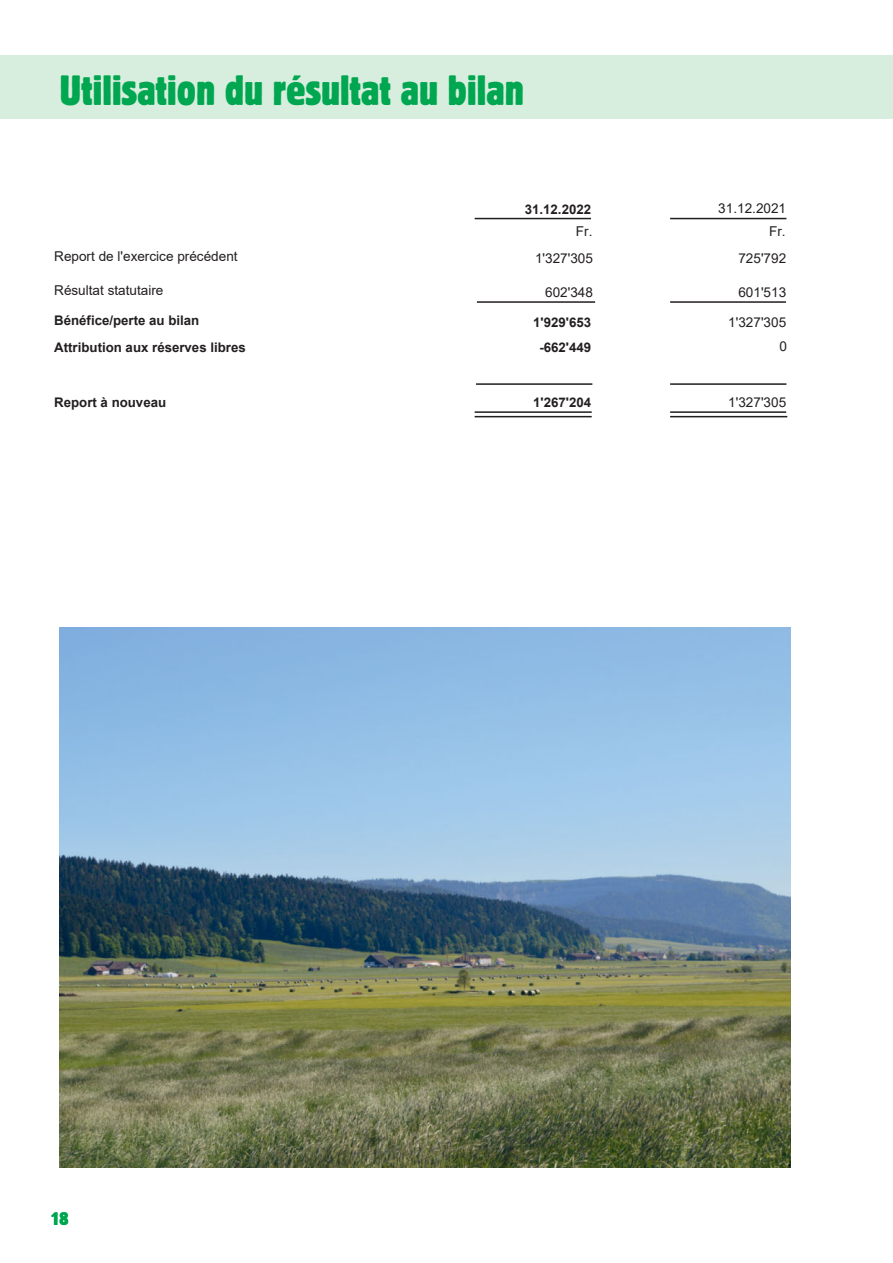
<style>
.page{position:relative;width:893px;height:1263px;background:#fff}
.page>*{position:absolute;margin:0;border:0;box-sizing:border-box;transform-origin:0 0}
.t1{font:condensed 42px "Block Pro";color:#00a650}
.t2{font:condensed 18px "Block Pro";color:#00a650}
.t3{font:13.5px "Arial";color:#231f20}
.t4{font:700 13.2px "Arial";color:#231f20}
</style>
<div class="page">
<hr style="left:477px;top:301px;width:118px;height:2px;background:#231f20">
<hr style="left:670px;top:301px;width:116px;height:2px;background:#231f20">
<hr style="left:475px;top:218px;width:116px;height:1px;background:#231f20">
<hr style="left:670px;top:218px;width:116px;height:1px;background:#231f20">
<hr style="left:475px;top:411px;width:117px;height:2px;background:#231f20">
<hr style="left:475px;top:416px;width:117px;height:1px;background:#231f20">
<hr style="left:670px;top:411px;width:116px;height:2px;background:#231f20">
<hr style="left:670px;top:416px;width:117px;height:1px;background:#231f20">
<hr style="left:476px;top:383px;width:116px;height:2px;background:#231f20">
<hr style="left:670px;top:383px;width:116px;height:2px;background:#231f20">
<img style="left:60px;top:628px;width:731px;height:540px">
<div style="left:0;top:55px;width:893px;height:64px;background:#d7eddd"></div>
<h1 class="t1" style="left:60px;top:63px;width:466px">Utilisation du résultat au bilan</h1>
<p class="t4" style="left:525px;top:200px;width:68px">31.12.2022</p>
<p class="t3" style="left:718px;top:199px;width:69px">31.12.2021</p>
<p class="t3" style="left:54px;top:247px;width:185px">Report de l'exercice précédent</p>
<p class="t3" style="left:54px;top:281px;width:111px">Résultat statutaire</p>
<p class="t4" style="left:54px;top:311px;width:147px">Bénéfice/perte au bilan</p>
<p class="t3" style="left:576px;top:222px;width:18px">Fr.</p>
<p class="t3" style="left:769px;top:222px;width:18px">Fr.</p>
<p class="t3" style="left:535px;top:249px;width:59px">1'327'305</p>
<p class="t3" style="left:738px;top:249px;width:49px">725'792</p>
<p class="t3" style="left:545px;top:283px;width:49px">602'348</p>
<p class="t3" style="left:738px;top:283px;width:49px">601'513</p>
<p class="t4" style="left:533px;top:313px;width:59px">1'929'653</p>
<p class="t3" style="left:728px;top:313px;width:59px">1'327'305</p>
<p class="t4" style="left:54px;top:338px;width:193px">Attribution aux réserves libres</p>
<p class="t4" style="left:539px;top:338px;width:53px">-662'449</p>
<p class="t3" style="left:779px;top:337px;width:9px">0</p>
<p class="t4" style="left:54px;top:393px;width:113px">Report à nouveau</p>
<p class="t4" style="left:533px;top:393px;width:59px">1'267'204</p>
<p class="t3" style="left:728px;top:393px;width:59px">1'327'305</p>
<h2 class="t2" style="left:51px;top:1207px;width:19px">18</h2>
</div>
